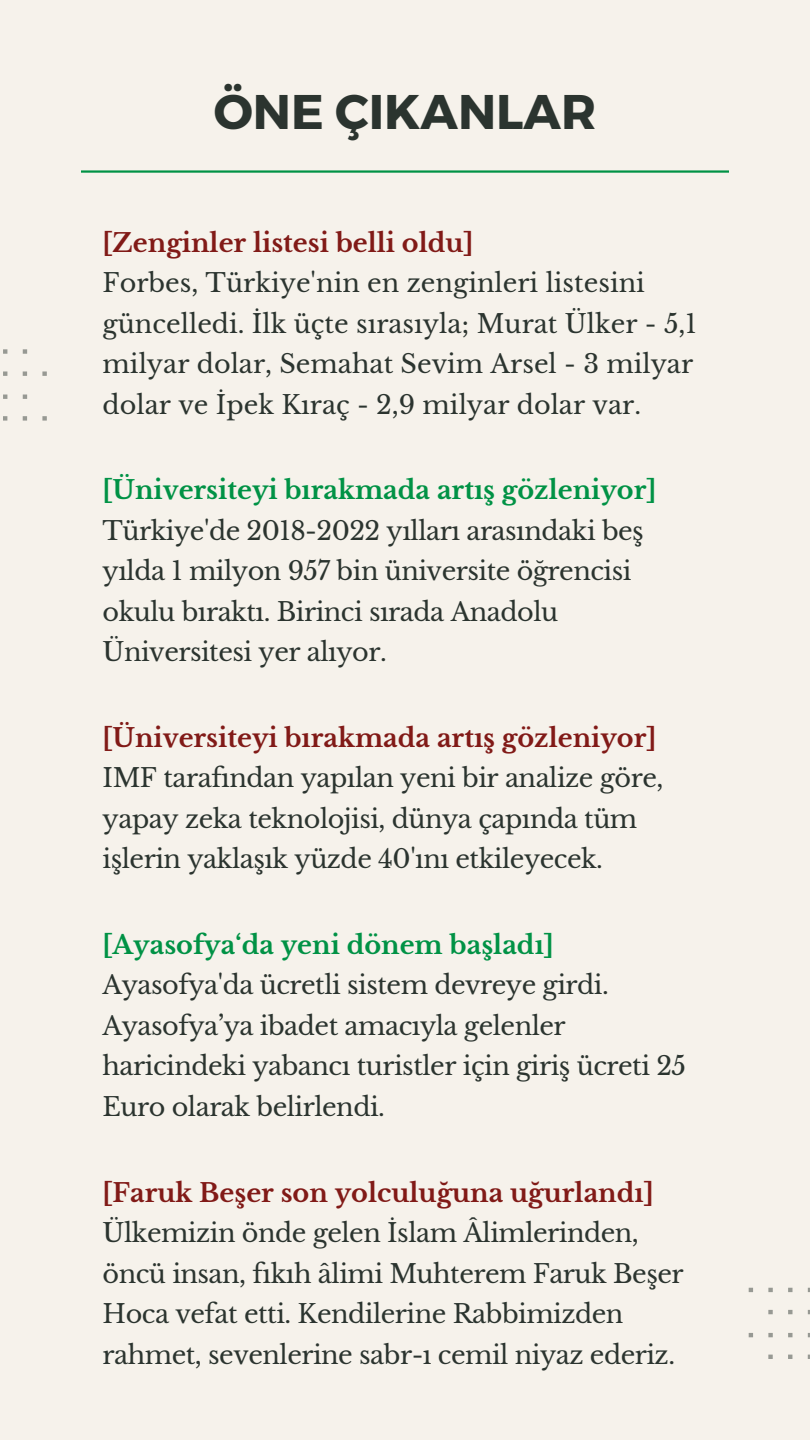
<style>
.page{position:relative;width:810px;height:1440px;background:#f6f2eb}
.page>*{position:absolute;margin:0;border:0;box-sizing:border-box;transform-origin:0 0}
.t1{font:700 48.6px "Montserrat";color:#2b342f}
.t2{font:25.5px/40.5px "Libre Baskerville";letter-spacing:-.02em;color:#2b342f}
.t3{font:25.5px/40.5px "Libre Baskerville";color:#2b342f}
.t4{font:700 25.5px "Libre Baskerville";color:#811a17}
.t5{font:700 25.5px "Libre Baskerville";color:#009245}
</style>
<div class="page">
<hr style="left:81px;top:170px;width:648px;height:3px;background:#009245">
<svg style="left:3px;top:349px;width:44px;height:72px"></svg>
<svg style="left:749px;top:1288px;width:61px;height:71px"></svg>
<p class="t1" style="left:214px;top:81px;width:384px">ÖNE ÇIKANLAR</p>
<p class="t4" style="left:103px;top:227px;width:372px">[Zenginler listesi belli oldu]</p>
<p class="t3" style="left:103px;top:263px;width:596px">Forbes, Türkiye'nin en zenginleri listesini güncelledi. İlk üçte sırasıyla; Murat Ülker - 5,1 milyar dolar, Semahat Sevim Arsel - 3 milyar dolar ve İpek Kıraç - 2,9 milyar dolar var.</p>
<p class="t5" style="left:103px;top:475px;width:555px">[Üniversiteyi bırakmada artış gözleniyor]</p>
<p class="t2" style="left:103px;top:511px;width:543px">Türkiye'de 2018-2022 yılları arasındaki beş yılda 1 milyon 957 bin üniversite öğrencisi okulu bıraktı. Birinci sırada Anadolu Üniversitesi yer alıyor.</p>
<p class="t4" style="left:103px;top:722px;width:555px">[Üniversiteyi bırakmada artış gözleniyor]</p>
<p class="t2" style="left:103px;top:758px;width:562px">IMF tarafından yapılan yeni bir analize göre, yapay zeka teknolojisi, dünya çapında tüm işlerin yaklaşık yüzde 40'ını etkileyecek.</p>
<p class="t5" style="left:103px;top:929px;width:453px">[Ayasofya‘da yeni dönem başladı]</p>
<p class="t2" style="left:103px;top:965px;width:585px">Ayasofya'da ücretli sistem devreye girdi.<br>Ayasofya’ya ibadet amacıyla gelenler haricindeki yabancı turistler için giriş ücreti 25<br>Euro olarak belirlendi.</p>
<p class="t4" style="left:103px;top:1177px;width:553px">[Faruk Beşer son yolculuğuna uğurlandı]</p>
<p class="t2" style="left:103px;top:1213px;width:583px">Ülkemizin önde gelen İslam Âlimlerinden, öncü insan, fıkıh âlimi Muhterem Faruk Beşer Hoca vefat etti. Kendilerine Rabbimizden rahmet, sevenlerine sabr-ı cemil niyaz ederiz.</p>
</div>
